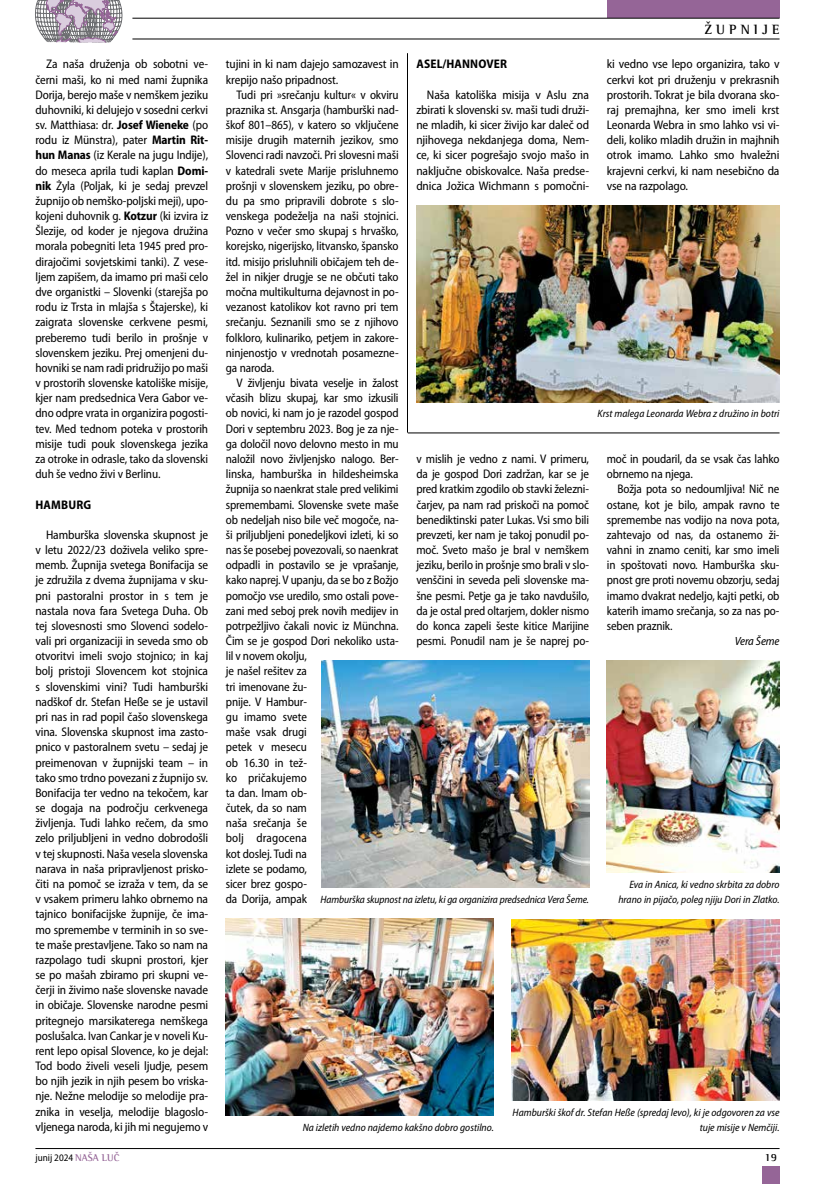
<style>
.page{position:relative;width:815px;height:1184px;background:#fff}
.page>*{position:absolute;margin:0;border:0;box-sizing:border-box;transform-origin:0 0}
.t1{font:700 13.75px "Rotis SI Semi Serif";letter-spacing:.3em;color:#000}
.t2{font:semi-condensed 12.5px/15.1px "Myriad Pro";letter-spacing:-.015em;color:#000;text-align:justify}
.t3{font:700 semi-condensed 12.5px "Myriad Pro";letter-spacing:.01em;color:#000}
.t4{font:italic semi-condensed 11.88px "Myriad Pro";letter-spacing:-.01em;color:#000}
.t5{font:700 11.25px "Rotis SI Semi Serif";color:#000}
.t6{font:italic semi-condensed 10.62px/15.1px "Myriad Pro";color:#000;text-align:right}
.t7{font:semi-condensed 10px "Myriad Pro";color:#000}
.s1{font-weight:700}
.s2{font-family:"Rotis SI Semi Serif";font-weight:700;font-stretch:normal;color:#956597}
</style>
<div class="page">
<hr style="left:35px;top:1148px;width:745px;height:1px;background:#000">
<div style="left:607px;top:0;width:173px;height:18px;background:#956597"></div>
<div style="left:762px;top:1166px;width:18px;height:17px;background:#956597"></div>
<hr style="left:132px;top:39px;width:648px;height:1px;background:#000">
<hr style="left:132px;top:18px;width:648px;height:1px;background:#000">
<svg style="left:35px;top:0;width:88px;height:43px;background:#b0a6b2"></svg>
<img style="left:416px;top:205px;width:364px;height:197px">
<img style="left:321px;top:660px;width:268px;height:228px">
<img style="left:607px;top:660px;width:173px;height:213px">
<img style="left:226px;top:918px;width:268px;height:197px">
<img style="left:512px;top:919px;width:268px;height:181px">
<hr style="left:407px;top:53px;width:1px;height:379px;background:#000">
<hr style="left:408px;top:432px;width:372px;height:1px;background:#000">
<p class="t2" style="left:35px;top:57px;width:174px;text-indent:11px">Za naša druženja ob sobotni ve&shy;černi maši, ko ni med nami župnika Dorija, berejo maše v nemškem jeziku duhovniki, ki delujejo v sosedni cerkvi sv. Matthiasa: dr. <span class="s1">Josef Wieneke</span> (po rodu iz Münstra), pater <span class="s1">Martin Rit&shy;hun Manas</span> (iz Kerale na jugu Indije), do meseca aprila tudi kaplan <span class="s1">Domi&shy;nik</span> Żyla (Poljak, ki je sedaj prevzel župnijo ob nemško-poljski meji), upo&shy;kojeni duhovnik g. <span class="s1">Kotzur</span> (ki izvira iz Šlezije, od koder je njegova družina morala pobegniti leta 1945 pred pro&shy;dirajočimi sovjetskimi tanki). Z vese&shy;ljem zapišem, da imamo pri maši celo dve organistki – Slovenki (starejša po rodu iz Trsta in mlajša s Štajerske), ki zaigrata slovenske cerkvene pesmi, preberemo tudi berilo in prošnje v slovenskem jeziku. Prej omenjeni du&shy;hovniki se nam radi pridružijo po maši v prostorih slovenske katoliške misije, kjer nam predsednica Vera Gabor ve&shy;dno odpre vrata in organizira pogosti&shy;tev. Med tednom poteka v prostorih misije tudi pouk slovenskega jezika za otroke in odrasle, tako da slovenski duh še vedno živi v Berlinu.</p>
<p class="t3" style="left:36px;top:497px;width:57px">HAMBURG</p>
<p class="t2" style="left:35px;top:527px;width:174px;text-indent:11px">Hamburška slovenska skupnost je v letu 2022/23 doživela veliko spre&shy;memb. Župnija svetega Bonifacija se je združila z dvema župnijama v sku&shy;pni pastoralni prostor in s tem je nastala nova fara Svetega Duha. Ob tej slovesnosti smo Slovenci sodelo&shy;vali pri organizaciji in seveda smo ob otvoritvi imeli svojo stojnico; in kaj bolj pristoji Slovencem kot stojnica s slovenskimi vini? Tudi hamburški nadškof dr. Stefan Heße se je ustavil pri nas in rad popil čašo slovenskega vina. Slovenska skupnost ima zasto&shy;pnico v pastoralnem svetu – sedaj je preimenovan v župnijski team – in tako smo trdno povezani z župnijo sv.<br>Bonifacija ter vedno na tekočem, kar se dogaja na področju cerkvenega življenja. Tudi lahko rečem, da smo zelo priljubljeni in vedno dobrodošli v tej skupnosti. Naša vesela slovenska narava in naša pripravljenost prisko&shy;čiti na pomoč se izraža v tem, da se v vsakem primeru lahko obrnemo na tajnico bonifacijske župnije, če ima&shy;mo spremembe v terminih in so sve&shy;te maše prestavljene. Tako so nam na razpolago tudi skupni prostori, kjer se po mašah zbiramo pri skupni ve&shy;čerji in živimo naše slovenske navade in običaje. Slovenske narodne pesmi pritegnejo marsikaterega nemškega poslušalca. Ivan Cankar je v noveli Ku&shy;rent lepo opisal Slovence, ko je dejal:<br>Tod bodo živeli veseli ljudje, pesem bo njih jezik in njih pesem bo vriska&shy;nje. Nežne melodije so melodije pra&shy;znika in veselja, melodije blagoslo&shy;vljenega naroda, ki jih mi negujemo v</p>
<p class="t1" style="left:704px;top:21px;width:77px">ŽUPNIJE</p>
<p class="t2" style="left:226px;top:57px;width:174px">tujini in ki nam dajejo samozavest in krepijo našo pripadnost.</p>
<p class="t2" style="left:226px;top:87px;width:174px;text-indent:11px">Tudi pri »srečanju kultur« v okviru praznika st. Ansgarja (hamburški nad&shy;škof 801–865), v katero so vključene misije drugih maternih jezikov, smo Slovenci radi navzoči. Pri slovesni maši v katedrali svete Marije prisluhnemo prošnji v slovenskem jeziku, po obre&shy;du pa smo pripravili dobrote s slo&shy;venskega podeželja na naši stojnici.<br>Pozno v večer smo skupaj s hrvaško, korejsko, nigerijsko, litvansko, špansko itd. misijo prisluhnili običajem teh de&shy;žel in nikjer drugje se ne občuti tako močna multikulturna dejavnost in po&shy;vezanost katolikov kot ravno pri tem srečanju. Seznanili smo se z njihovo folkloro, kulinariko, petjem in zakore&shy;ninjenostjo v vrednotah posamezne&shy;ga naroda.</p>
<p class="t2" style="left:226px;top:375px;width:174px;text-align:left;text-indent:11px">V življenju bivata veselje in žalost včasih blizu skupaj, kar smo izkusili ob novici, ki nam jo je razodel gospod<br>Dori v septembru 2023. Bog je za nje&shy;ga določil novo delovno mesto in mu naložil novo življenjsko nalogo. Ber&shy;linska, hamburška in hildesheimska župnija so naenkrat stale pred velikimi spremembami. Slovenske svete maše ob nedeljah niso bile več mogoče, na&shy;ši priljubljeni ponedeljkovi izleti, ki so nas še posebej povezovali, so naenkrat odpadli in postavilo se je vprašanje, kako naprej. V upanju, da se bo z Božjo pomočjo vse uredilo, smo ostali pove&shy;zani med seboj prek novih medijev in potrpežljivo čakali novic iz Münchna.<br>Čim se je gospod Dori nekoliko usta&shy;lil v novem okolju,<br>je našel rešitev za<br>tri imenovane žu-<br>pnije. V Hambur-<br>gu imamo svete<br>maše vsak drugi<br>petek v mesecu<br>ob 16.30 in tež-<br>ko pričakujemo<br>ta dan. Imam ob-<br>čutek, da so nam<br>naša srečanja še<br>bolj dragocena<br>kot doslej. Tudi na<br>izlete se podamo,<br>sicer brez gospo-<br>da Dorija, ampak</p>
<p class="t2" style="left:607px;top:57px;width:174px">ki vedno vse lepo organizira, tako v cerkvi kot pri druženju v prekrasnih prostorih. Tokrat je bila dvorana sko&shy;raj premajhna, ker smo imeli krst Leonarda Webra in smo lahko vsi vi&shy;deli, koliko mladih družin in majhnih otrok imamo. Lahko smo hvaležni krajevni cerkvi, ki nam nesebično da vse na razpolago.</p>
<p class="t3" style="left:416px;top:57px;width:92px">ASEL/HANNOVER</p>
<p class="t2" style="left:416px;top:87px;width:174px;text-indent:11px">Naša katoliška misija v Aslu zna zbirati k slovenski sv. maši tudi druži&shy;ne mladih, ki sicer živijo kar daleč od njihovega nekdanjega doma, Nem&shy;ce, ki sicer pogrešajo svojo mašo in naključne obiskovalce. Naša predse&shy;dnica Jožica Wichmann s pomočni-</p>
<p class="t6" style="left:598px;top:406px;width:183px">Krst malega Leonarda Webra z družino in botri</p>
<p class="t2" style="left:416px;top:451px;width:174px">v mislih je vedno z nami. V primeru, da je gospod Dori zadržan, kar se je pred kratkim zgodilo ob stavki železni&shy;čarjev, pa nam rad priskoči na pomoč benediktinski pater Lukas. Vsi smo bili prevzeti, ker nam je takoj ponudil po&shy;moč. Sveto mašo je bral v nemškem jeziku, berilo in prošnje smo brali v slo&shy;venščini in seveda peli slovenske ma&shy;šne pesmi. Petje ga je tako navdušilo, da je ostal pred oltarjem, dokler nismo do konca zapeli šeste kitice Marijine pesmi. Ponudil nam je še naprej po-</p>
<p class="t2" style="left:607px;top:451px;width:174px">moč in poudaril, da se vsak čas lahko obrnemo na njega.</p>
<p class="t2" style="left:607px;top:482px;width:174px;text-indent:11px">Božja pota so nedoumljiva! Nič ne ostane, kot je bilo, ampak ravno te spremembe nas vodijo na nova pota, zahtevajo od nas, da ostanemo ži&shy;vahni in znamo ceniti, kar smo imeli in spoštovati novo. Hamburška sku&shy;pnost gre proti novemu obzorju, sedaj imamo dvakrat nedeljo, kajti petki, ob katerih imamo srečanja, so za nas po&shy;seben praznik.</p>
<p class="t4" style="left:735px;top:634px;width:46px">Vera Šeme</p>
<p class="t6" style="left:618px;top:877px;width:163px">Eva in Anica, ki vedno skrbita za dobro hrano in pijačo, poleg njiju Dori in Zlatko.</p>
<p class="t6" style="left:321px;top:892px;width:270px">Hamburška skupnost na izletu, ki ga organizira predsednica Vera Šeme.</p>
<p class="t6" style="left:303px;top:1119px;width:193px">Na izletih vedno najdemo kakšno dobro gostilno.</p>
<p class="t6" style="left:513px;top:1104px;width:268px">Hamburški škof dr. Stefan Heße (spredaj levo), ki je odgovoren za vse tuje misije v Nemčiji.</p>
<p class="t7" style="left:35px;top:1152px;width:86px">junij 2024 <span class="s2">NAŠA LUČ</span></p>
<p class="t5" style="left:764px;top:1150px;width:14px">19</p>
</div>
